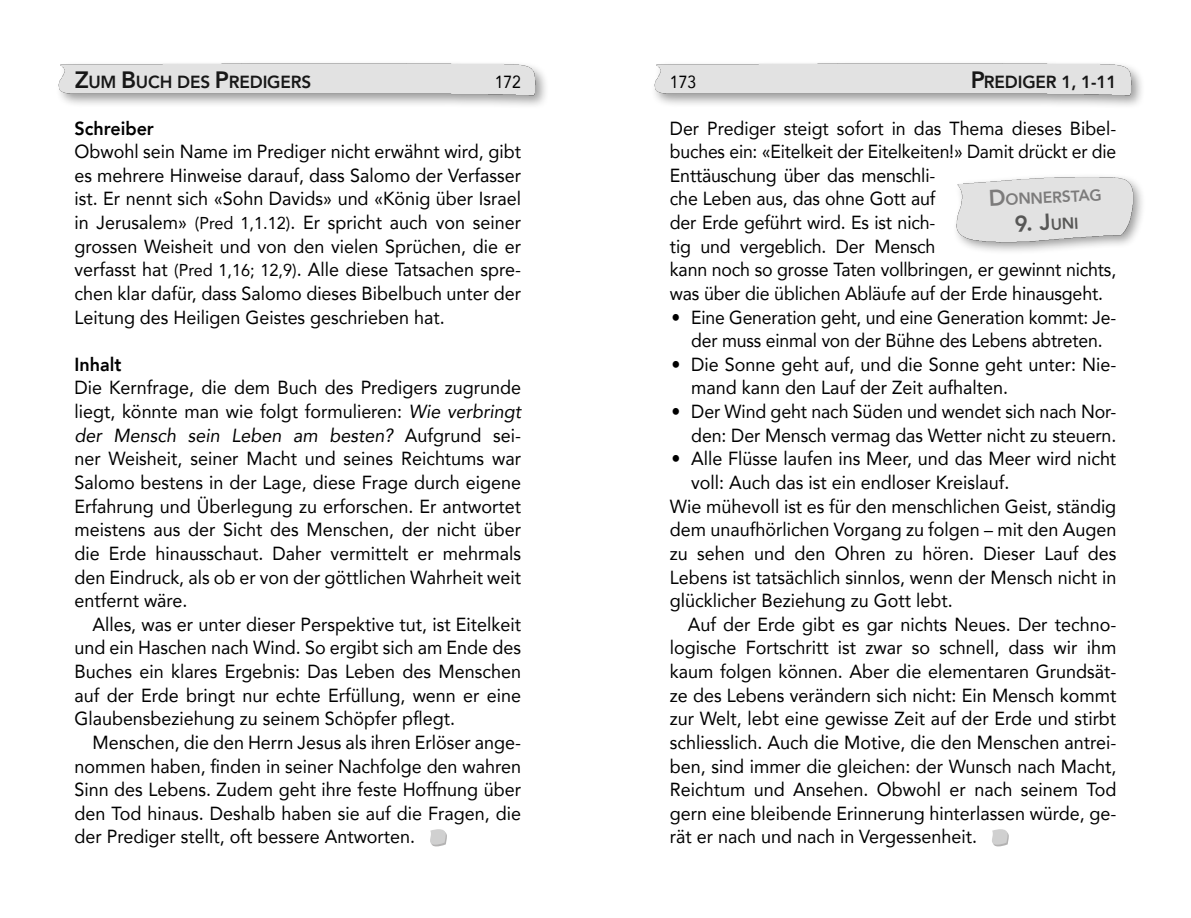
<style>
.page{position:relative;width:1191px;height:918px;background:#fff}
.page>*{position:absolute;margin:0;border:0;box-sizing:border-box;transform-origin:0 0}
.t1{font:87.5px "Textile";color:#d0d0d0}
.t2{font:800 22.75px "Avenir";color:#575756}
.t3{font:18.9px/23.6px "Avenir";color:#000;text-align:justify;scale:.95 1}
.t4{font:18.9px/23.6px "Avenir";color:#000;scale:.94 1}
.t5{font:18.9px/23.6px "Avenir";color:#000;text-align:center;scale:.93 1}
.t6{font:800 18.9px "Avenir";color:#000;scale:.95 1}
.t7{font:800 17.5px "Avenir";letter-spacing:-.01em;color:#000}
.t8{font:17.5px "Avenir";color:#000;scale:.9 1}
.t9{font:800 15.92px "Avenir";color:#7c7b7b}
.s1{font-size:23.62px}
.s2{font-size:17.15px}
.s3{font-style:italic}
.s4{font-size:22.75px}
.s5{font-size:15.92px}
</style>
<div class="page">
<div style="left:55px;top:60px;width:495px;height:50px;background:#000;opacity:.4"></div>
<img style="left:55px;top:61px;width:491px;height:38px">
<div style="left:651px;top:60px;width:494px;height:50px;background:#000;opacity:.4"></div>
<img style="left:651px;top:61px;width:490px;height:38px">
<div style="left:952px;top:173px;width:194px;height:82px;background:#000;opacity:.4"></div>
<img style="left:955px;top:173px;width:179px;height:71px">
<p class="t7" style="left:74px;top:69px;width:238px"><span class="s1">Z</span>UM <span class="s1">B</span>UCH DES <span class="s1">P</span>REDIGERS</p>
<p class="t7" style="left:970px;top:69px;width:148px"><span class="s1">P</span>REDIGER 1, 1-11</p>
<p class="t4" style="left:670px;top:116px;width:476px">Der Prediger steigt sofort in das Thema dieses Bibel&shy;buches ein: «Eitelkeit der Eitelkeiten!» Damit drückt er die Enttäuschung über das menschli-<br>che Leben aus, das ohne Gott auf<br>der Erde geführt wird. Es ist nich-<br>tig und vergeblich. Der Mensch<br>kann noch so grosse Taten vollbringen, er gewinnt nichts, was über die üblichen Abläufe auf der Erde hinausgeht.</p>
<p class="t5" style="left:671px;top:305px;width:480px">• Eine Generation geht, und eine Generation kommt: Je&shy;der muss einmal von der Bühne des Lebens abtreten.</p>
<p class="t3" style="left:691px;top:352px;width:449px;text-indent:-20px">• Die Sonne geht auf, und die Sonne geht unter: Nie&shy;mand kann den Lauf der Zeit aufhalten.</p>
<p class="t4" style="left:671px;top:399px;width:475px;text-align:right">• Der Wind geht nach Süden und wendet sich nach Nor&shy;den: Der Mensch vermag das Wetter nicht zu steuern.</p>
<p class="t3" style="left:691px;top:446px;width:449px;text-indent:-20px">• Alle Flüsse laufen ins Meer, und das Meer wird nicht voll: Auch das ist ein endloser Kreislauf.</p>
<p class="t3" style="left:670px;top:494px;width:471px">Wie mühevoll ist es für den menschlichen Geist, ständig dem unaufhörlichen Vorgang zu folgen – mit den Augen zu sehen und den Ohren zu hören. Dieser Lauf des Lebens ist tatsächlich sinnlos, wenn der Mensch nicht in glücklicher Beziehung zu Gott lebt.</p>
<p class="t3" style="left:670px;top:612px;width:471px;text-indent:18px">Auf der Erde gibt es gar nichts Neues. Der techno&shy;logische Fortschritt ist zwar so schnell, dass wir ihm kaum folgen können. Aber die elementaren Grundsät&shy;ze des Lebens verändern sich nicht: Ein Mensch kommt zur Welt, lebt eine gewisse Zeit auf der Erde und stirbt schliesslich. Auch die Motive, die den Menschen antrei&shy;ben, sind immer die gleichen: der Wunsch nach Macht, Reichtum und Ansehen. Obwohl er nach seinem Tod gern eine bleibende Erinnerung hinterlassen würde, ge&shy;rät er nach und nach in Vergessenheit.</p>
<p class="t8" style="left:495px;top:68px;width:31px">172</p>
<p class="t8" style="left:670px;top:68px;width:31px">173</p>
<p class="t6" style="left:74px;top:113px;width:85px">Schreiber</p>
<p class="t3" style="left:74px;top:139px;width:471px">Obwohl sein Name im Prediger nicht erwähnt wird, gibt es mehrere Hinweise darauf, dass Salomo der Verfasser ist. Er nennt sich «Sohn Davids» und «König über Israel in Jerusalem» <span class="s2">(Pred 1,1.12)</span>. Er spricht auch von seiner grossen Weisheit und von den vielen Sprüchen, die er verfasst hat <span class="s2">(Pred 1,16; 12,9)</span>. Alle diese Tatsachen spre&shy;chen klar dafür, dass Salomo dieses Bibelbuch unter der Leitung des Heiligen Geistes geschrieben hat.</p>
<p class="t6" style="left:74px;top:349px;width:51px">Inhalt</p>
<p class="t3" style="left:74px;top:375px;width:472px">Die Kernfrage, die dem Buch des Predigers zugrunde liegt, könnte man wie folgt formulieren: <span class="s3">Wie verbringt der Mensch sein Leben am besten?</span> Aufgrund sei&shy;ner Weisheit, seiner Macht und seines Reichtums war Salomo bestens in der Lage, diese Frage durch eigene Erfahrung und Überlegung zu erforschen. Er antwortet meistens aus der Sicht des Menschen, der nicht über die Erde hinausschaut. Daher vermittelt er mehrmals den Eindruck, als ob er von der göttlichen Wahrheit weit entfernt wäre.</p>
<p class="t3" style="left:74px;top:612px;width:472px;text-indent:18px">Alles, was er unter dieser Perspektive tut, ist Eitelkeit und ein Haschen nach Wind. So ergibt sich am Ende des Buches ein klares Ergebnis: Das Leben des Menschen auf der Erde bringt nur echte Erfüllung, wenn er eine Glaubensbeziehung zu seinem Schöpfer pflegt.</p>
<p class="t3" style="left:74px;top:730px;width:472px;text-indent:18px">Menschen, die den Herrn Jesus als ihren Erlöser ange&shy;nommen haben, finden in seiner Nachfolge den wahren Sinn des Lebens. Zudem geht ihre feste Hoffnung über den Tod hinaus. Deshalb haben sie auf die Fragen, die der Prediger stellt, oft bessere Antworten.</p>
<p class="t9" style="left:988px;top:188px;width:114px;rotate:-3deg"><span class="s4">D</span>onnerstag</p>
<p class="t2" style="left:1013px;top:206px;width:65px;rotate:-3deg">9. J<span class="s5">uni</span></p>
<p class="t1" style="left:423px;top:746px;width:27px">.</p>
<p class="t1" style="left:985px;top:746px;width:27px">.</p>
</div>
